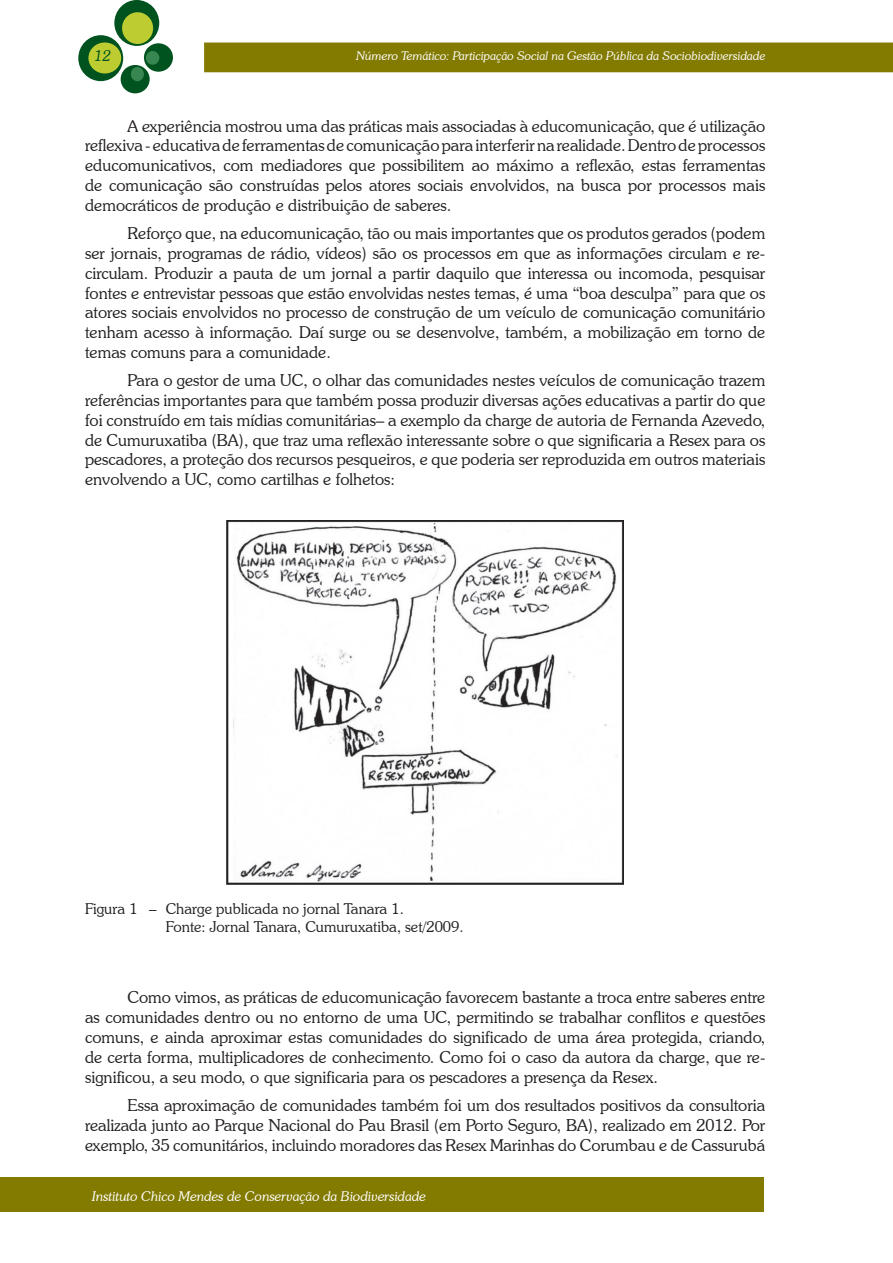
<style>
.page{position:relative;width:893px;height:1263px;background:#fff}
.page>*{position:absolute;margin:0;border:0;box-sizing:border-box;transform-origin:0 0}
.t1{font:300 16.5px/19.8px "Souvenir IT Cby BT";color:#231f20;text-align:justify}
.t2{font:300 15px/18px "Souvenir IT Cby BT";color:#231f20}
.t3{font:italic 300 15px "Souvenir IT Cby BT";color:#00531e}
.t4{font:italic 300 13.5px "Souvenir IT Cby BT";color:#fff}
.t5{font:italic 300 12px "Souvenir IT Cby BT";color:#fff}
</style>
<div class="page">
<div style="left:205px;top:43px;width:687px;height:29px;background:#837a00"></div>
<div style="left:114px;top:0;width:45px;height:46px;background:#00531e;border-radius:50%"></div>
<div style="left:78px;top:35px;width:45px;height:46px;background:#00531e;border-radius:50%"></div>
<div style="left:144px;top:43px;width:29px;height:29px;background:#00531e;border-radius:50%"></div>
<div style="left:121px;top:65px;width:29px;height:28px;background:#00531e;border-radius:50%"></div>
<div style="left:122px;top:12px;width:31px;height:32px;background:#bdcd31;border-radius:50%"></div>
<div style="left:88px;top:42px;width:33px;height:31px;background:#bdcd31;border-radius:50%"></div>
<div style="left:146px;top:51px;width:13px;height:14px;background:#388750;border-radius:50%"></div>
<div style="left:131px;top:67px;width:13px;height:14px;background:#388750;border-radius:50%"></div>
<div style="left:0;top:1178px;width:764px;height:34px;background:#837a00"></div>
<img style="left:226px;top:520px;width:398px;height:364px">
<p class="t3" style="left:95px;top:46px;width:18px">12</p>
<p class="t5" style="left:356px;top:49px;width:411px">Número Temático: Participação Social na Gestão Pública da Sociobiodiversidade</p>
<p class="t1" style="left:85px;top:116px;width:682px;text-indent:43px">A experiência mostrou uma das práticas mais associadas à educomunicação, que é utilização reflexiva - educativa de ferramentas de comunicação para interferir na realidade. Dentro de processos educomunicativos, com mediadores que possibilitem ao máximo a reflexão, estas ferramentas de comunicação são construídas pelos atores sociais envolvidos, na busca por processos mais democráticos de produção e distribuição de saberes.</p>
<p class="t1" style="left:85px;top:223px;width:682px;text-indent:43px">Reforço que, na educomunicação, tão ou mais importantes que os produtos gerados (podem ser jornais, programas de rádio, vídeos) são os processos em que as informações circulam e re&shy;circulam. Produzir a pauta de um jornal a partir daquilo que interessa ou incomoda, pesquisar fontes e entrevistar pessoas que estão envolvidas nestes temas, é uma “boa desculpa” para que os atores sociais envolvidos no processo de construção de um veículo de comunicação comunitário tenham acesso à informação. Daí surge ou se desenvolve, também, a mobilização em torno de temas comuns para a comunidade.</p>
<p class="t1" style="left:85px;top:370px;width:682px;text-indent:43px">Para o gestor de uma UC, o olhar das comunidades nestes veículos de comunicação trazem referências importantes para que também possa produzir diversas ações educativas a partir do que foi construído em tais mídias comunitárias– a exemplo da charge de autoria de Fernanda Azevedo, de Cumuruxatiba (BA), que traz uma reflexão interessante sobre o que significaria a Resex para os pescadores, a proteção dos recursos pesqueiros, e que poderia ser reproduzida em outros materiais envolvendo a UC, como cartilhas e folhetos:</p>
<p class="t2" style="left:166px;top:899px;width:299px;text-indent:-81px">Figura 1 – Charge publicada no jornal Tanara 1.<br>Fonte: Jornal Tanara, Cumuruxatiba, set/2009.</p>
<p class="t1" style="left:85px;top:987px;width:682px;text-indent:43px">Como vimos, as práticas de educomunicação favorecem bastante a troca entre saberes entre as comunidades dentro ou no entorno de uma UC, permitindo se trabalhar conflitos e questões comuns, e ainda aproximar estas comunidades do significado de uma área protegida, criando, de certa forma, multiplicadores de conhecimento. Como foi o caso da autora da charge, que re&shy;significou, a seu modo, o que significaria para os pescadores a presença da Resex.</p>
<p class="t1" style="left:85px;top:1095px;width:682px;text-indent:43px">Essa aproximação de comunidades também foi um dos resultados positivos da consultoria realizada junto ao Parque Nacional do Pau Brasil (em Porto Seguro, BA), realizado em 2012. Por exemplo, 35 comunitários, incluindo moradores das Resex Marinhas do Corumbau e de Cassurubá</p>
<p class="t4" style="left:92px;top:1188px;width:335px">Instituto Chico Mendes de Conservação da Biodiversidade</p>
</div>
